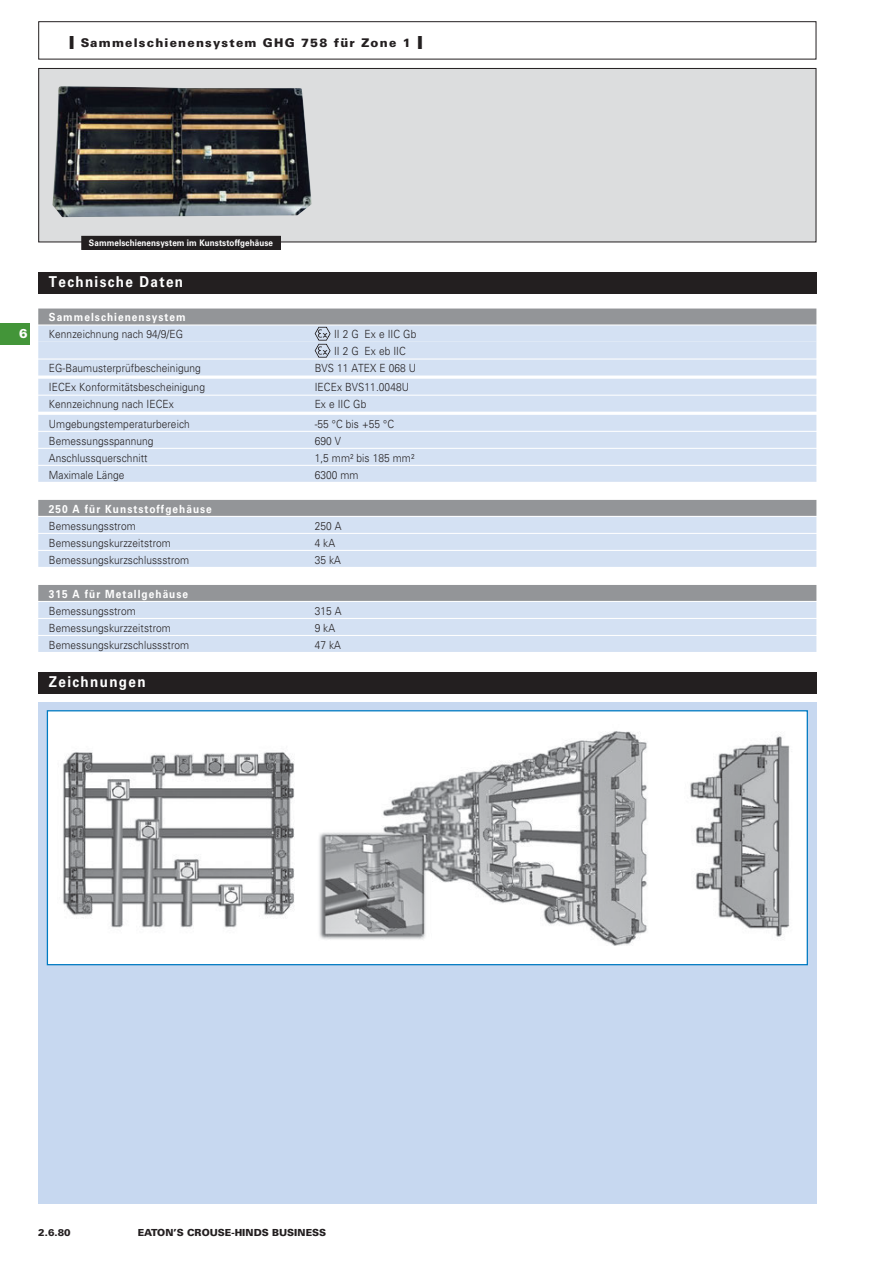
<style>
.page{position:relative;width:893px;height:1263px;background:#fff}
.page>*{position:absolute;margin:0;border:0;box-sizing:border-box;transform-origin:0 0}
.t1{font:700 15px "Univers LT Pro 65";letter-spacing:.1em;color:#fff;scale:.9 1}
.t2{font:900 12.75px "Univers LT Pro 75";color:#fff}
.t3{font:900 12px "Univers LT Pro 75";letter-spacing:.1em;color:#231f20}
.t4{font:300 11.25px/17px "Univers LT Pro 45";letter-spacing:.01em;color:#231f20;scale:.9 1}
.t5{font:700 11.25px "Univers LT Pro 65";letter-spacing:.1em;color:#fff;scale:.9 1}
.t6{font:900 9.75px "Univers LT Pro 75";color:#231f20}
.t7{font:700 9px "Univers LT Pro 65";letter-spacing:.01em;color:#fff;scale:.9 1}
.s1{font-size:18px}
</style>
<div class="page">
<div style="left:0;top:323px;width:30px;height:21px;background:#439539"></div>
<div style="left:38px;top:21px;width:778px;height:39px;border:1px solid #231f20"></div>
<div style="left:39px;top:68px;width:777px;height:174px;background:#dcddde"></div>
<div style="left:38px;top:68px;width:778px;height:174px;border:1px solid #231f20"></div>
<img style="left:52px;top:86px;width:260px;height:131px">
<div style="left:82px;top:236px;width:198px;height:13px;background:#231f20"></div>
<div style="left:81px;top:236px;width:200px;height:14px;border:1px solid #231f20"></div>
<div style="left:38px;top:272px;width:778px;height:21px;background:#231f20"></div>
<div style="left:38px;top:309px;width:778px;height:15px;background:#939598"></div>
<div style="left:38px;top:326px;width:778px;height:15px;background:#d4e1f3"></div>
<div style="left:38px;top:341px;width:778px;height:17px;background:#d4e1f3"></div>
<div style="left:38px;top:360px;width:778px;height:15px;background:#d4e1f3"></div>
<div style="left:38px;top:379px;width:778px;height:16px;background:#d4e1f3"></div>
<div style="left:38px;top:396px;width:778px;height:16px;background:#d4e1f3"></div>
<div style="left:38px;top:415px;width:778px;height:16px;background:#d4e1f3"></div>
<div style="left:38px;top:432px;width:778px;height:16px;background:#d4e1f3"></div>
<div style="left:38px;top:449px;width:778px;height:16px;background:#d4e1f3"></div>
<div style="left:38px;top:466px;width:778px;height:16px;background:#d4e1f3"></div>
<div style="left:38px;top:500px;width:778px;height:16px;background:#939598"></div>
<div style="left:38px;top:517px;width:778px;height:16px;background:#d4e1f3"></div>
<div style="left:38px;top:534px;width:778px;height:16px;background:#d4e1f3"></div>
<div style="left:38px;top:551px;width:778px;height:16px;background:#d4e1f3"></div>
<div style="left:38px;top:585px;width:778px;height:16px;background:#939598"></div>
<div style="left:38px;top:602px;width:778px;height:16px;background:#d4e1f3"></div>
<div style="left:38px;top:619px;width:778px;height:16px;background:#d4e1f3"></div>
<div style="left:38px;top:636px;width:778px;height:16px;background:#d4e1f3"></div>
<svg style="left:315px;top:327px;width:16px;height:31px"></svg>
<div style="left:38px;top:702px;width:778px;height:501px;background:#c7d8f0"></div>
<div style="left:38px;top:672px;width:778px;height:21px;background:#231f20"></div>
<div style="left:47px;top:711px;width:760px;height:254px;background:#fff"></div>
<div style="left:47px;top:710px;width:761px;height:255px;border:1px solid #007ac2"></div>
<img style="left:63px;top:731px;width:727px;height:215px">
<p class="t3" style="left:69px;top:37px;width:356px"><span class="s1">I</span> Sammelschienensystem GHG 758 für Zone 1 <span class="s1">I</span></p>
<p class="t2" style="left:19px;top:328px;width:10px">6</p>
<p class="t7" style="left:89px;top:240px;width:206px">Sammelschienensystem im Kunststoffgehäuse</p>
<h1 class="t1" style="left:49px;top:277px;width:151px">Technische Daten</h1>
<p class="t5" style="left:49px;top:313px;width:154px">Sammelschienensystem</p>
<p class="t4" style="left:49px;top:327px;width:151px">Kennzeichnung nach 94/9/EG</p>
<p class="t4" style="left:334px;top:327px;width:93px">II 2 G Ex e IIC Gb<br>II 2 G Ex eb IIC</p>
<p class="t4" style="left:49px;top:361px;width:170px">EG-Baumusterprüfbescheinigung</p>
<p class="t4" style="left:315px;top:361px;width:114px">BVS 11 ATEX E 068 U</p>
<p class="t4" style="left:49px;top:380px;width:175px">IECEx Konformitätsbescheinigung</p>
<p class="t4" style="left:315px;top:380px;width:106px">IECEx BVS11.0048U</p>
<p class="t4" style="left:49px;top:397px;width:140px">Kennzeichnung nach IECEx</p>
<p class="t4" style="left:315px;top:397px;width:59px">Ex e IIC Gb</p>
<p class="t4" style="left:49px;top:416px;width:158px">Umgebungstemperaturbereich</p>
<p class="t4" style="left:315px;top:416px;width:90px">-55 °C bis +55 °C</p>
<p class="t4" style="left:49px;top:433px;width:118px">Bemessungsspannung</p>
<p class="t4" style="left:315px;top:433px;width:31px">690 V</p>
<p class="t4" style="left:49px;top:450px;width:111px">Anschlussquerschnitt</p>
<p class="t4" style="left:315px;top:450px;width:112px">1,5 mm² bis 185 mm²</p>
<p class="t4" style="left:49px;top:468px;width:85px">Maximale Länge</p>
<p class="t4" style="left:315px;top:468px;width:50px">6300 mm</p>
<p class="t5" style="left:49px;top:505px;width:183px">250 A für Kunststoffgehäuse</p>
<p class="t4" style="left:49px;top:519px;width:98px">Bemessungsstrom</p>
<p class="t4" style="left:315px;top:519px;width:31px">250 A</p>
<p class="t4" style="left:49px;top:536px;width:137px">Bemessungskurzzeitstrom</p>
<p class="t4" style="left:315px;top:536px;width:24px">4 kA</p>
<p class="t4" style="left:49px;top:553px;width:157px">Bemessungskurzschlussstrom</p>
<p class="t4" style="left:315px;top:553px;width:31px">35 kA</p>
<p class="t5" style="left:49px;top:590px;width:156px">315 A für Metallgehäuse</p>
<p class="t4" style="left:49px;top:604px;width:98px">Bemessungsstrom</p>
<p class="t4" style="left:315px;top:604px;width:31px">315 A</p>
<p class="t4" style="left:49px;top:621px;width:137px">Bemessungskurzzeitstrom</p>
<p class="t4" style="left:315px;top:621px;width:24px">9 kA</p>
<p class="t4" style="left:49px;top:638px;width:157px">Bemessungskurzschlussstrom</p>
<p class="t4" style="left:315px;top:638px;width:31px">47 kA</p>
<h1 class="t1" style="left:49px;top:676px;width:109px">Zeichnungen</h1>
<p class="t6" style="left:38px;top:1228px;width:34px">2.6.80</p>
<p class="t6" style="left:138px;top:1228px;width:190px">EATON’S CROUSE-HINDS BUSINESS</p>
</div>
